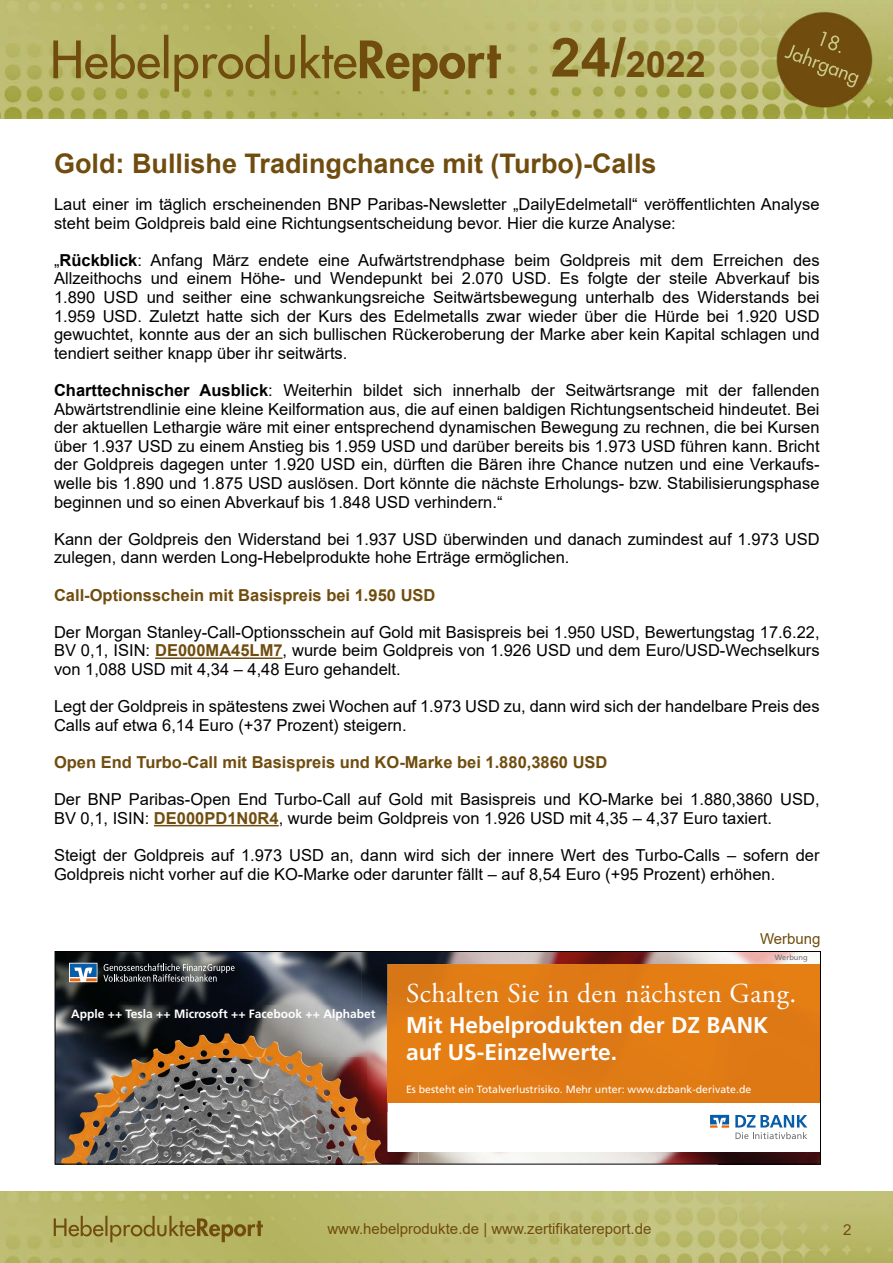
<style>
.page{position:relative;width:893px;height:1263px;background:#fff}
.page>*{position:absolute;margin:0;border:0;box-sizing:border-box;transform-origin:0 0}
.t1{font:700 36px "Arial";color:#704d0f}
.t2{font:27.3px "Adobe Garamond Pro";letter-spacing:.02em;color:#fff}
.t3{font:700 27px "Arial";color:#704d0f}
.t4{font:700 22.8px/27.3px "Frutiger LT Std";color:#fff}
.t5{font:16.5px/18.6px "Arial";color:#000}
.t6{font:700 16.5px "Arial";color:#704d0f}
.t7{font:15px "Arial";color:#704d0f}
.t8{font:700 12px "Frutiger LT Std";color:#fff}
.t9{font:10.5px "Frutiger LT Std";color:#fff}
.t10{font:7.5px "Frutiger LT Std";color:#707071}
.s1{font-size:54px}
.s2{font-weight:700}
.s3{font-weight:700;color:#704d0f}
</style>
<div class="page">
<img style="left:0;top:1192px;width:893px;height:71px">
<img style="left:0;top:0;width:893px;height:119px">
<hr style="left:155px;top:657px;width:128px;height:2px;background:#704d0f">
<hr style="left:154px;top:825px;width:125px;height:1px;background:#704d0f">
<img style="left:57px;top:953px;width:304px;height:52px">
<img style="left:361px;top:953px;width:441px;height:51px">
<svg style="left:361px;top:1004px;width:27px;height:1px"></svg>
<img style="left:418px;top:1152px;width:401px;height:10px">
<img style="left:57px;top:1005px;width:331px;height:106px">
<img style="left:57px;top:1111px;width:361px;height:51px">
<div style="left:388px;top:964px;width:431px;height:139px;background:#e07b15"></div>
<div style="left:388px;top:1005px;width:30px;height:98px;background:#e47e13"></div>
<div style="left:388px;top:1103px;width:432px;height:48px;background:#fff"></div>
<svg style="left:735px;top:1115px;width:72px;height:24px"></svg>
<svg style="left:710px;top:1115px;width:19px;height:13px"></svg>
<svg style="left:103px;top:963px;width:132px;height:19px;background:#4b4e51"></svg>
<svg style="left:69px;top:963px;width:28px;height:19px"></svg>
<div style="left:55px;top:951px;width:766px;height:213px;border:1px solid #000"></div>
<h1 class="t1" style="left:551px;top:39px;width:157px"><span class="s1">24/</span>2022</h1>
<h3 class="t3" style="left:54px;top:144px;width:604px">Gold: Bullishe Tradingchance mit (Turbo)-Calls</h3>
<p class="t5" style="left:54px;top:195px;width:767px">Laut einer im täglich erscheinenden BNP Paribas-Newsletter „DailyEdelmetall“ veröffentlichten Analyse steht beim Goldpreis bald eine Richtungsentscheidung bevor. Hier die kurze Analyse:</p>
<p class="t5" style="left:54px;top:251px;width:767px;text-align:justify">„<span class="s2">Rückblick</span>: Anfang März endete eine Aufwärtstrendphase beim Goldpreis mit dem Erreichen des Allzeithochs und einem Höhe- und Wendepunkt bei 2.070 USD. Es folgte der steile Abverkauf bis 1.890 USD und seither eine schwankungsreiche Seitwärtsbewegung unterhalb des Widerstands bei 1.959 USD. Zuletzt hatte sich der Kurs des Edelmetalls zwar wieder über die Hürde bei 1.920 USD gewuchtet, konnte aus der an sich bullischen Rückeroberung der Marke aber kein Kapital schlagen und tendiert seither knapp über ihr seitwärts.</p>
<p class="t5" style="left:54px;top:381px;width:767px;text-align:justify"><span class="s2">Charttechnischer Ausblick</span>: Weiterhin bildet sich innerhalb der Seitwärtsrange mit der fallenden Abwärtstrendlinie eine kleine Keilformation aus, die auf einen baldigen Richtungsentscheid hindeutet. Bei der aktuellen Lethargie wäre mit einer entsprechend dynamischen Bewegung zu rechnen, die bei Kursen über 1.937 USD zu einem Anstieg bis 1.959 USD und darüber bereits bis 1.973 USD führen kann. Bricht der Goldpreis dagegen unter 1.920 USD ein, dürften die Bären ihre Chance nutzen und eine Verkaufs&shy;welle bis 1.890 und 1.875 USD auslösen. Dort könnte die nächste Erholungs- bzw. Stabilisierungsphase beginnen und so einen Abverkauf bis 1.848 USD verhindern.“</p>
<p class="t5" style="left:54px;top:530px;width:767px">Kann der Goldpreis den Widerstand bei 1.937 USD überwinden und danach zumindest auf 1.973 USD zulegen, dann werden Long-Hebelprodukte hohe Erträge ermöglichen.</p>
<p class="t6" style="left:54px;top:583px;width:383px">Call-Optionsschein mit Basispreis bei 1.950 USD</p>
<p class="t5" style="left:54px;top:623px;width:767px;text-align:justify">Der Morgan Stanley-Call-Optionsschein auf Gold mit Basispreis bei 1.950 USD, Bewertungstag 17.6.22, BV 0,1, ISIN: <span class="s3">DE000MA45LM7</span>, wurde beim Goldpreis von 1.926 USD und dem Euro/USD-Wechselkurs von 1,088 USD mit 4,34 – 4,48 Euro gehandelt.</p>
<p class="t5" style="left:54px;top:697px;width:767px">Legt der Goldpreis in spätestens zwei Wochen auf 1.973 USD zu, dann wird sich der handelbare Preis des<br>Calls auf etwa 6,14 Euro (+37 Prozent) steigern.</p>
<p class="t6" style="left:54px;top:750px;width:555px">Open End Turbo-Call mit Basispreis und KO-Marke bei 1.880,3860 USD</p>
<p class="t5" style="left:54px;top:790px;width:767px">Der BNP Paribas-Open End Turbo-Call auf Gold mit Basispreis und KO-Marke bei 1.880,3860 USD,<br>BV 0,1, ISIN: <span class="s3">DE000PD1N0R4</span>, wurde beim Goldpreis von 1.926 USD mit 4,35 – 4,37 Euro taxiert.</p>
<p class="t5" style="left:54px;top:846px;width:767px">Steigt der Goldpreis auf 1.973 USD an, dann wird sich der innere Wert des Turbo-Calls – sofern der<br>Goldpreis nicht vorher auf die KO-Marke oder darunter fällt – auf 8,54 Euro (+95 Prozent) erhöhen.</p>
<p class="t7" style="left:760px;top:929px;width:62px">Werbung</p>
<p class="t8" style="left:71px;top:1006px;width:306px">Apple ++ Tesla ++ Microsoft ++ Facebook ++ Alphabet</p>
<p class="t10" style="left:775px;top:953px;width:34px">Werbung</p>
<h2 class="t2" style="left:406px;top:977px;width:392px">Schalten Sie in den nächsten Gang.</h2>
<h3 class="t4" style="left:406px;top:1011px;width:364px">Mit Hebelprodukten der DZ BANK auf US-Einzelwerte.</h3>
<p class="t9" style="left:406px;top:1083px;width:347px">Es besteht ein Totalverlustrisiko. Mehr unter: www.dzbank-derivate.de</p>
<p class="t7" style="left:327px;top:1218px;width:326px">www.hebelprodukte.de | www.zertifikatereport.de</p>
<p class="t7" style="left:843px;top:1219px;width:10px">2</p>
</div>
